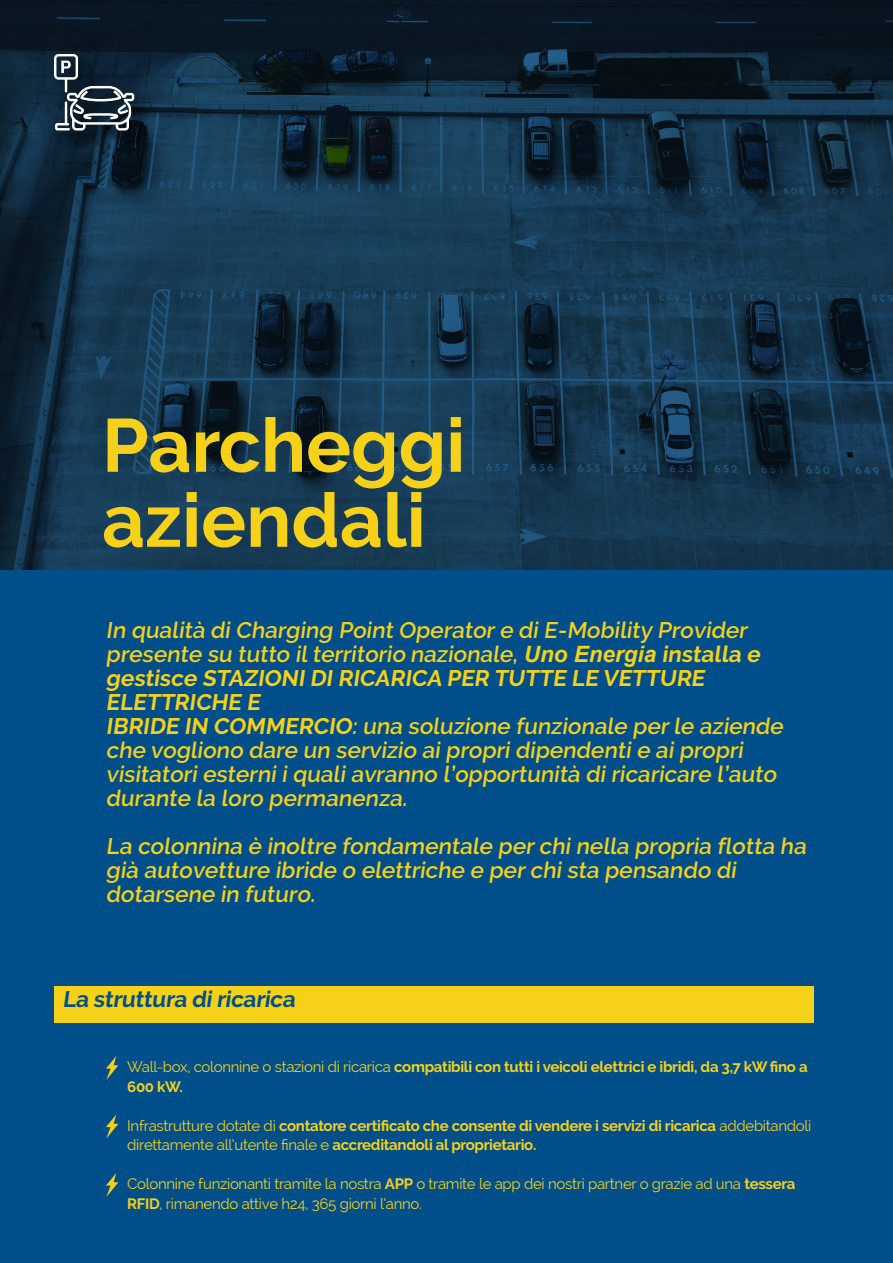
<style>
.page{position:relative;width:893px;height:1263px;background:#fff}
.page>*{position:absolute;margin:0;border:0;box-sizing:border-box;transform-origin:0 0}
.t1{font:700 75px/75px "Raleway";color:#f6d11a}
.t2{font:600 22.5px/24px "Raleway";color:#f6d11a}
.t3{font:700 22.5px "Raleway";color:#004f8a}
.t4{font:700 15px/19.5px "Raleway";letter-spacing:-.02em;color:#f6d11a}
.t5{font:15px/19.5px "Raleway";letter-spacing:-.02em;color:#f6d11a}
.s1{font-family:"Arial";font-weight:700;font-style:italic}
.s2{font-weight:700}
.s3{font-weight:400}
</style>
<div class="page">
<svg style="left:0;top:0;width:893px;height:570px;background:#133148"></svg>
<div style="left:0;top:570px;width:893px;height:693px;background:#004f8a"></div>
<svg style="left:106px;top:1056px;width:12px;height:24px"></svg>
<svg style="left:106px;top:1114px;width:12px;height:24px"></svg>
<svg style="left:106px;top:1173px;width:12px;height:24px"></svg>
<div style="left:54px;top:986px;width:760px;height:37px;background:#f6d11a"></div>
<div style="left:57px;top:57px;width:98px;height:95px;background:#000;opacity:.75"></div>
<svg style="left:54px;top:54px;width:80px;height:77px;background:#41505e"></svg>
<h1 class="t1" style="left:102px;top:408px;width:365px">Parcheggi aziendali</h1>
<p class="t2" style="left:106px;top:618px;width:682px">In qualità di Charging Point Operator e di E-Mobility Provider presente su tutto ilterritorio nazionale, <span class="s1">Un o En e rgia</span> <span class="s2">installa e gestisce STAZIONI DI RICARICA PER TUTTE LE VETTURE ELETTRICHE E<br>IBRIDE IN COMMERCIO</span>: una soluzione funzionale per le aziende che vogliono dare un servizio ai propri dipendenti e ai propri visitatori esterni i quali avranno l’opportunità di ricaricare l’auto durante la loro permanenza.</p>
<p class="t2" style="left:106px;top:834px;width:705px">La colonnina è inoltre fondamentale per chi nella propria flotta ha già autovetture ibride o elettriche e per chi sta pensando di dotarsene in futuro.</p>
<p class="t3" style="left:63px;top:986px;width:238px">La struttura diricarica</p>
<p class="t4" style="left:127px;top:1057px;width:682px"><span class="s3">Wall-box, colonnine o stazioni di ricarica</span> compatibili con tutti i veicoli elettrici e ibridi, da 3,7 kW fino a<br>600 kW.</p>
<p class="t4" style="left:127px;top:1116px;width:686px"><span class="s3">Infrastrutture dotate di</span> contatore certificato che consente di vendere i servizi di ricarica <span class="s3">addebitandoli direttamente all’utente finale e</span> accreditandoli al proprietario.</p>
<p class="t5" style="left:127px;top:1174px;width:670px">Colonnine funzionanti tramite la nostra <span class="s2">APP</span> o tramite le app dei nostri partner o grazie ad una <span class="s2">tessera<br>RFID</span>, rimanendo attive h24, 365 giorni l’anno.</p>
</div>
